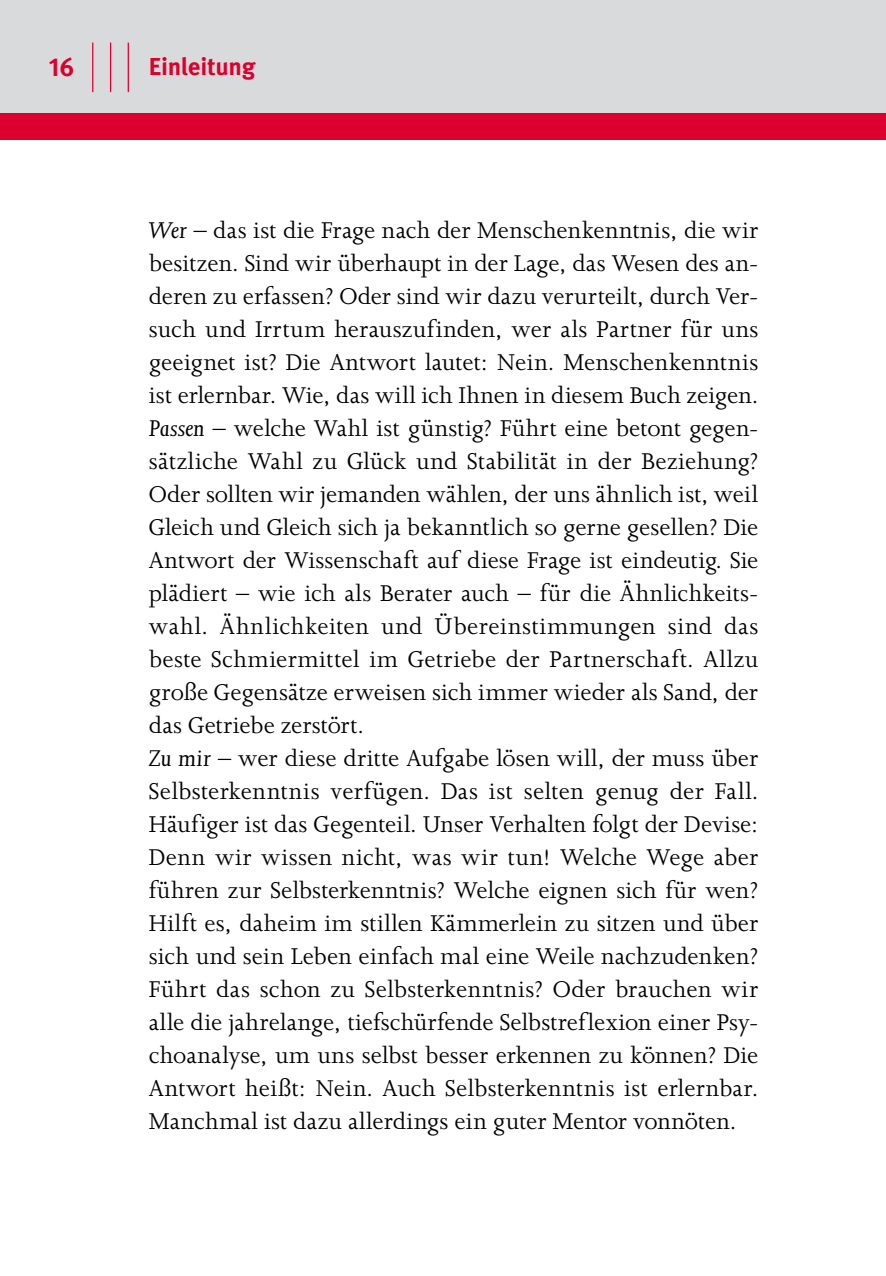
<style>
.page{position:relative;width:886px;height:1276px;background:#fff}
.page>*{position:absolute;margin:0;border:0;box-sizing:border-box;transform-origin:0 0}
._02_01_GS{font:26.25px/33px "Joanna MT Std";letter-spacing:.01em;color:#000;text-align:justify}
.t1{font:700 26px "Meta Pro";color:#dc002e}
.t2{font:700 24.5px "Meta Pro";letter-spacing:-.01em;color:#dc002e}
.s1{font-style:italic}
</style>
<div class="page">
<div style="left:0;top:0;width:886px;height:120px;background:#d9dadb"></div>
<div style="left:0;top:113px;width:886px;height:27px;background:#dc002e"></div>
<hr style="left:92px;top:43px;width:1px;height:49px;background:#dc002e">
<hr style="left:110px;top:43px;width:1px;height:49px;background:#dc002e">
<hr style="left:128px;top:43px;width:1px;height:49px;background:#dc002e">
<p class="t1" style="left:49px;top:50px;width:27px">16</p>
<p class="t2" style="left:149px;top:51px;width:108px">Einleitung</p>
<p class="_02_01_GS" style="left:149px;top:214px;width:611px"><span class="s1">Wer</span> – das ist die Frage nach der Menschenkenntnis, die wir besitzen. Sind wir überhaupt in der Lage, das Wesen des an&shy;deren zu erfassen? Oder sind wir dazu verurteilt, durch Ver&shy;such und Irrtum herauszufinden, wer als Partner für uns geeignet ist? Die Antwort lautet: Nein. Menschenkenntnis ist erlernbar. Wie, das will ich Ihnen in diesem Buch zeigen.</p>
<p class="_02_01_GS" style="left:149px;top:412px;width:611px"><span class="s1">Passen</span> – welche Wahl ist günstig? Führt eine betont gegen&shy;sätzliche Wahl zu Glück und Stabilität in der Beziehung?<br>Oder sollten wir jemanden wählen, der uns ähnlich ist, weil Gleich und Gleich sich ja bekanntlich so gerne gesellen? Die Antwort der Wissenschaft auf diese Frage ist eindeutig. Sie plädiert – wie ich als Berater auch – für die Ähnlichkeits&shy;wahl. Ähnlichkeiten und Übereinstimmungen sind das beste Schmiermittel im Getriebe der Partnerschaft. Allzu große Gegensätze erweisen sich immer wieder als Sand, der das Getriebe zerstört.</p>
<p class="_02_01_GS" style="left:149px;top:742px;width:611px"><span class="s1">Zu mir</span> – wer diese dritte Aufgabe lösen will, der muss über Selbsterkenntnis verfügen. Das ist selten genug der Fall.<br>Häufiger ist das Gegenteil. Unser Verhalten folgt der Devise:<br>Denn wir wissen nicht, was wir tun! Welche Wege aber führen zur Selbsterkenntnis? Welche eignen sich für wen?<br>Hilft es, daheim im stillen Kämmerlein zu sitzen und über sich und sein Leben einfach mal eine Weile nachzudenken?<br>Führt das schon zu Selbsterkenntnis? Oder brauchen wir alle die jahrelange, tiefschürfende Selbstreflexion einer Psy&shy;choanalyse, um uns selbst besser erkennen zu können? Die Antwort heißt: Nein. Auch Selbsterkenntnis ist erlernbar.<br>Manchmal ist dazu allerdings ein guter Mentor vonnöten.</p>
</div>
